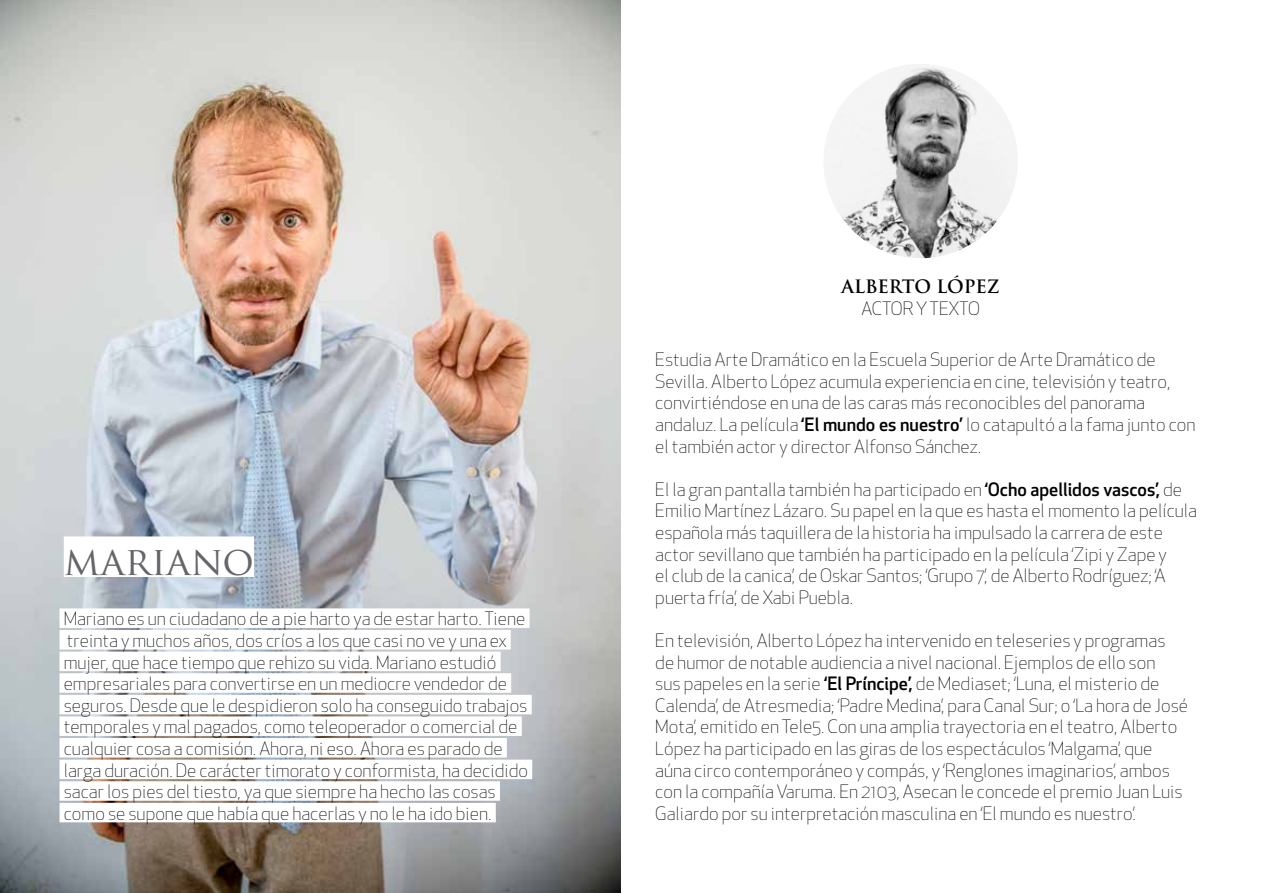
<style>
.page{position:relative;width:1263px;height:893px;background:#fff}
.page>*{position:absolute;margin:0;border:0;box-sizing:border-box;transform-origin:0 0}
.t1{font:39px "Trajan Pro";color:#646569}
.t2{font:300 18px/21.6px "Apex New";color:#000}
.t3{font:700 18px "Trajan Pro";color:#000}
.s1{font-weight:500}
</style>
<div class="page">
<img style="left:0;top:0;width:621px;height:893px">
<div style="left:64px;top:536px;width:190px;height:41px;background:#fff"></div>
<div style="left:60px;top:608px;width:470px;height:20px;background:#fff"></div>
<div style="left:60px;top:630px;width:451px;height:19px;background:#fff"></div>
<div style="left:60px;top:652px;width:441px;height:19px;background:#fff"></div>
<div style="left:60px;top:673px;width:451px;height:20px;background:#fff"></div>
<div style="left:60px;top:695px;width:472px;height:19px;background:#fff"></div>
<div style="left:60px;top:716px;width:462px;height:20px;background:#fff"></div>
<div style="left:60px;top:738px;width:447px;height:19px;background:#fff"></div>
<div style="left:60px;top:760px;width:472px;height:19px;background:#fff"></div>
<div style="left:60px;top:781px;width:440px;height:20px;background:#fff"></div>
<div style="left:60px;top:803px;width:436px;height:19px;background:#fff"></div>
<img style="left:823px;top:64px;width:195px;height:194px;border-radius:97px">
<h1 class="t1" style="left:64px;top:536px;width:192px">MARIANO</h1>
<p class="t2" style="left:64px;top:608px;width:466px">Mariano es un ciudadano de a pie harto ya de estar harto. Tiene treinta y muchos años, dos críos a los que casi no ve y una ex mujer, que hace tiempo que rehizo su vida. Mariano estudió empresariales para convertirse en un mediocre vendedor de seguros. Desde que le despidieron solo ha conseguido trabajos temporales y mal pagados, como teleoperador o comercial de cualquier cosa a comisión. Ahora, ni eso. Ahora es parado de larga duración. De carácter timorato y conformista, ha decidido sacar los pies del tiesto, ya que siempre ha hecho las cosas como se supone que había que hacerlas y no le ha ido bien.</p>
<p class="t3" style="left:842px;top:276px;width:160px">ALBERTO LÓPEZ</p>
<p class="t2" style="left:861px;top:298px;width:109px">Actor y TEXTO</p>
<p class="t2" style="left:655px;top:349px;width:542px">Estudia Arte Dramático en la Escuela Superior de Arte Dramático de Sevilla. Alberto López acumula experiencia en cine, televisión y teatro, convirtiéndose en una de las caras más reconocibles del panorama andaluz. La película <span class="s1">‘El mundo es nuestro’</span> lo catapultó a la fama junto con el también actor y director Alfonso Sánchez.</p>
<p class="t2" style="left:655px;top:479px;width:543px">El la gran pantalla también ha participado en <span class="s1">‘Ocho apellidos vascos’,</span> de Emilio Martínez Lázaro. Su papel en la que es hasta el momento la película española más taquillera de la historia ha impulsado la carrera de este actor sevillano que también ha participado en la película ‘Zipi y Zape y<br>el club de la canica’, de Oskar Santos; ‘Grupo 7’, de Alberto Rodríguez; ‘A puerta fría’, de Xabi Puebla.</p>
<p class="t2" style="left:655px;top:630px;width:534px">En televisión, Alberto López ha intervenido en teleseries y programas de humor de notable audiencia a nivel nacional. Ejemplos de ello son<br>sus papeles en la serie <span class="s1">‘El Príncipe’,</span> de Mediaset; ‘Luna, el misterio de Calenda’, de Atresmedia; ‘Padre Medina’, para Canal Sur; o ‘La hora de José Mota’, emitido en Tele5. Con una amplia trayectoria en el teatro, Alberto López ha participado en las giras de los espectáculos ‘Malgama’, que aúna circo contemporáneo y compás, y ‘Renglones imaginarios’, ambos con la compañía Varuma. En 2103, Asecan le concede el premio Juan Luis Galiardo por su interpretación masculina en ‘El mundo es nuestro’.</p>
</div>
